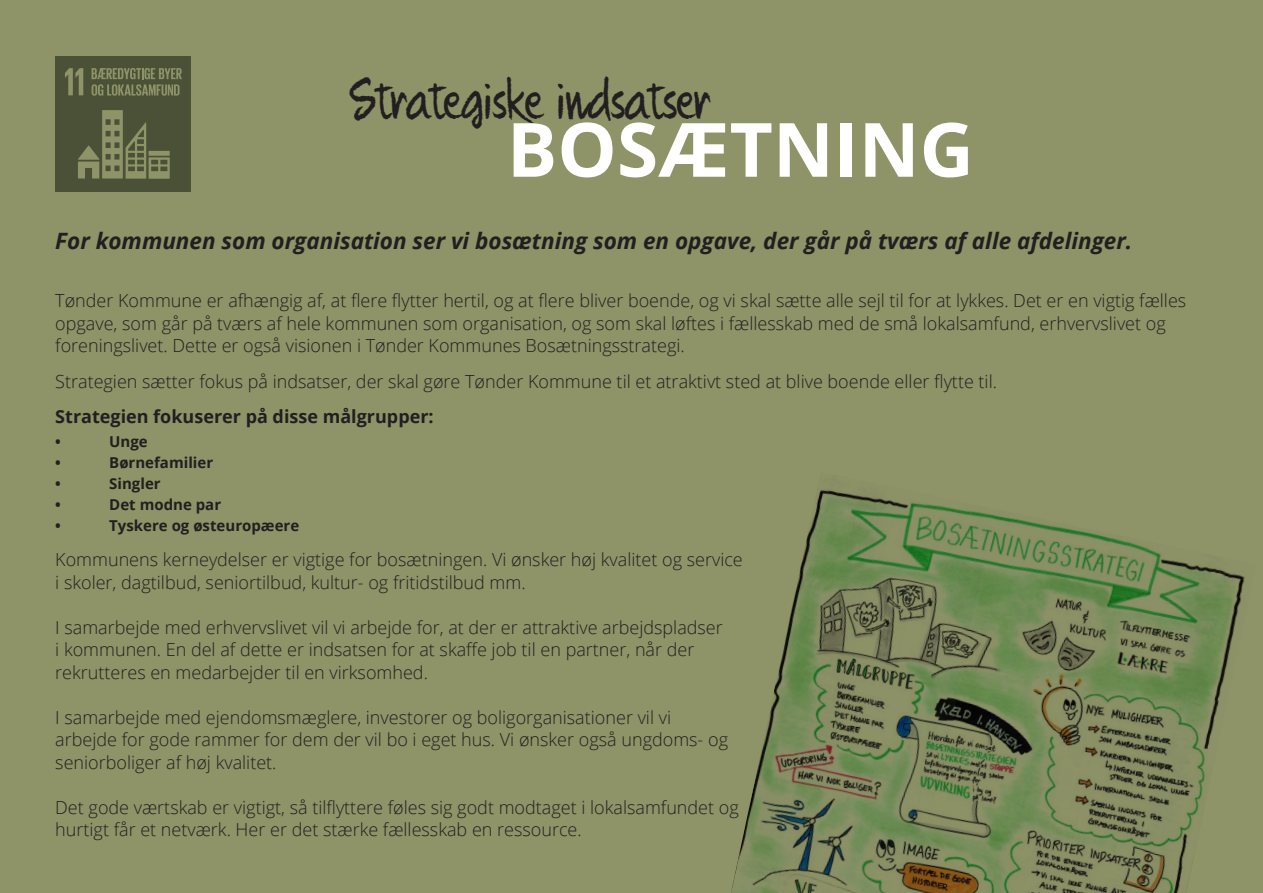
<style>
.page{position:relative;width:1263px;height:893px;background:#fff}
.page>*{position:absolute;margin:0;border:0;box-sizing:border-box;transform-origin:0 0}
.t1{font:700 75px "Open Sans";color:#fff}
.t2{font:49.5px "Quikhand";color:#231f20}
.t3{font:italic 700 22.5px "Open Sans";color:#231f20}
.t4{font:300 18px/22.5px "Open Sans";color:#231f20}
.t5{font:700 18px "Open Sans";color:#231f20}
.t6{font:700 15px "Open Sans";color:#231f20}
</style>
<div class="page">
<div style="left:1px;top:0;width:1262px;height:893px;background:#8e9368"></div>
<img style="left:731px;top:490px;width:514px;height:403px">
<div style="left:55px;top:57px;width:135px;height:135px;background:#4b5137"></div>
<svg style="left:65px;top:68px;width:18px;height:27px"></svg>
<svg style="left:78px;top:110px;width:92px;height:69px"></svg>
<svg style="left:92px;top:68px;width:90px;height:28px"></svg>
<p class="t2" style="left:349px;top:75px;width:362px">Strategiske indsatser</p>
<p class="t1" style="left:507px;top:97px;width:468px">BOSÆTNING</p>
<p class="t3" style="left:55px;top:225px;width:1078px">For kommunen som organisation ser vi bosætning som en opgave, der går på tværs af alle afdelinger.</p>
<p class="t4" style="left:55px;top:289px;width:1132px">Tønder Kommune er afhængig af, at flere flytter hertil, og at flere bliver boende, og vi skal sætte alle sejl til for at lykkes. Det er en vigtig fælles opgave, som går på tværs af hele kommunen som organisation, og som skal løftes i fællesskab med de små lokalsamfund, erhvervslivet og foreningslivet. Dette er også visionen i Tønder Kommunes Bosætningsstrategi.</p>
<p class="t4" style="left:55px;top:370px;width:943px">Strategien sætter fokus på indsatser, der skal gøre Tønder Kommune til et atraktivt sted at blive boende eller flytte til.</p>
<p class="t5" style="left:55px;top:403px;width:380px">Strategien fokuserer på disse målgrupper:</p>
<p class="t6" style="left:55px;top:431px;width:7px">•</p>
<p class="t6" style="left:109px;top:431px;width:40px">Unge</p>
<p class="t6" style="left:55px;top:452px;width:7px">•</p>
<p class="t6" style="left:109px;top:452px;width:105px">Børnefamilier</p>
<p class="t6" style="left:55px;top:473px;width:7px">•</p>
<p class="t6" style="left:109px;top:473px;width:53px">Singler</p>
<p class="t6" style="left:55px;top:494px;width:7px">•</p>
<p class="t6" style="left:109px;top:494px;width:113px">Det modne par</p>
<p class="t6" style="left:55px;top:515px;width:7px">•</p>
<p class="t6" style="left:109px;top:515px;width:191px">Tyskere og østeuropæere</p>
<p class="t4" style="left:55px;top:548px;width:689px">Kommunens kerneydelser er vigtige for bosætningen. Vi ønsker høj kvalitet og service i skoler, dagtilbud, seniortilbud, kultur- og fritidstilbud mm.</p>
<p class="t4" style="left:55px;top:616px;width:669px">I samarbejde med erhvervslivet vil vi arbejde for, at der er attraktive arbejdspladser i kommunen. En del af dette er indsatsen for at skaffe job til en partner, når der rekrutteres en medarbejder til en virksomhed.</p>
<p class="t4" style="left:55px;top:706px;width:674px">I samarbejde med ejendomsmæglere, investorer og boligorganisationer vil vi arbejde for gode rammer for dem der vil bo i eget hus. Vi ønsker også ungdoms- og seniorboliger af høj kvalitet.</p>
<p class="t4" style="left:55px;top:796px;width:685px">Det gode værtskab er vigtigt, så tilflyttere føles sig godt modtaget i lokalsamfundet og hurtigt får et netværk. Her er det stærke fællesskab en ressource.</p>
</div>
